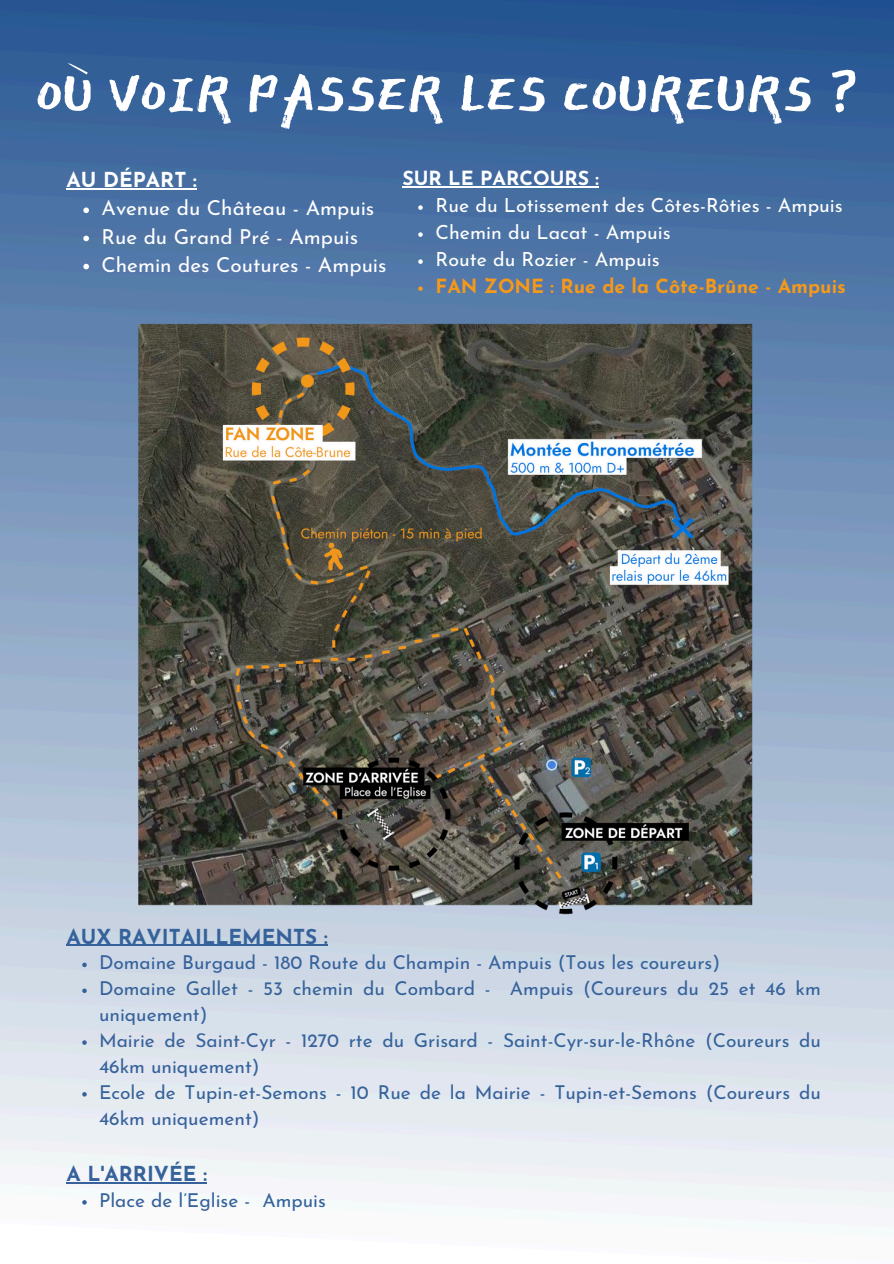
<style>
.page{position:relative;width:894px;height:1264px;background:#fff}
.page>*{position:absolute;margin:0;border:0;box-sizing:border-box;transform-origin:0 0}
.t1{font:78px "East Sea Dokdo Cyrillic";color:#fff}
.t2{font:20.55px/28.2px "Josefin Sans";color:#fff}
.t3{font:700 20.55px "Josefin Sans";color:#36629b}
.t4{font:700 20.55px "Josefin Sans";color:#fff}
.t5{font:19.5px/27px "Josefin Sans";color:#fff}
.t6{font:700 19.5px "Josefin Sans";color:#f4991a}
.t7{font:700 19.5px "Josefin Sans";color:#fff}
.t8{font:19.05px/25.8px "Josefin Sans";color:#36629b}
</style>
<div class="page">
<img style="left:0;top:0;width:893px;height:1208px">
<svg style="left:66px;top:60px;width:23px;height:15px"></svg>
<img style="left:127px;top:313px;width:640px;height:601px">
<hr style="left:402px;top:186px;width:197px;height:1px;background:#fff">
<svg style="left:418px;top:205px;width:4px;height:5px"></svg>
<svg style="left:418px;top:232px;width:4px;height:5px"></svg>
<svg style="left:418px;top:259px;width:4px;height:5px"></svg>
<svg style="left:418px;top:286px;width:4px;height:5px"></svg>
<hr style="left:66px;top:944px;width:261px;height:1px;background:#36629b">
<svg style="left:82px;top:962px;width:5px;height:5px"></svg>
<svg style="left:82px;top:988px;width:5px;height:5px"></svg>
<svg style="left:82px;top:1040px;width:5px;height:4px"></svg>
<svg style="left:82px;top:1092px;width:5px;height:4px"></svg>
<hr style="left:66px;top:1182px;width:141px;height:1px;background:#36629b">
<svg style="left:82px;top:1200px;width:5px;height:4px"></svg>
<hr style="left:66px;top:188px;width:131px;height:1px;background:#fff">
<svg style="left:83px;top:207px;width:6px;height:6px"></svg>
<svg style="left:83px;top:236px;width:6px;height:5px"></svg>
<svg style="left:83px;top:264px;width:6px;height:5px"></svg>
<h1 class="t1" style="left:36px;top:55px;width:822px">OU VOIR PASSER LES COUREURS ?</h1>
<p class="t4" style="left:66px;top:172px;width:132px">AU DÉPART :</p>
<p class="t2" style="left:101px;top:196px;width:286px">Avenue du Château - Ampuis<br>Rue du Grand Pré - Ampuis<br>Chemin des Coutures - Ampuis</p>
<p class="t7" style="left:402px;top:170px;width:198px">SUR LE PARCOURS :</p>
<p class="t5" style="left:435px;top:194px;width:408px">Rue du Lotissement des Côtes-Rôties - Ampuis<br>Chemin du Lacat - Ampuis<br>Route du Rozier - Ampuis</p>
<p class="t6" style="left:435px;top:278px;width:411px">FAN ZONE : Rue de la Côte-Brûne - Ampuis</p>
<p class="t3" style="left:66px;top:928px;width:263px">AUX RAVITAILLEMENTS :</p>
<p class="t8" style="left:99px;top:951px;width:723px">Domaine Burgaud - 180 Route du Champin - Ampuis (Tous les coureurs)<br>Domaine Gallet - 53 chemin du Combard - Ampuis (Coureurs du 25 et 46 km uniquement)<br>Mairie de Saint-Cyr - 1270 rte du Grisard - Saint-Cyr-sur-le-Rhône (Coureurs du 46km uniquement)<br>Ecole de Tupin-et-Semons - 10 Rue de la Mairie - Tupin-et-Semons (Coureurs du 46km uniquement)</p>
<p class="t3" style="left:66px;top:1165px;width:142px">A L'ARRIVÉE :</p>
<p class="t8" style="left:99px;top:1189px;width:228px">Place de l’Eglise - Ampuis</p>
</div>
